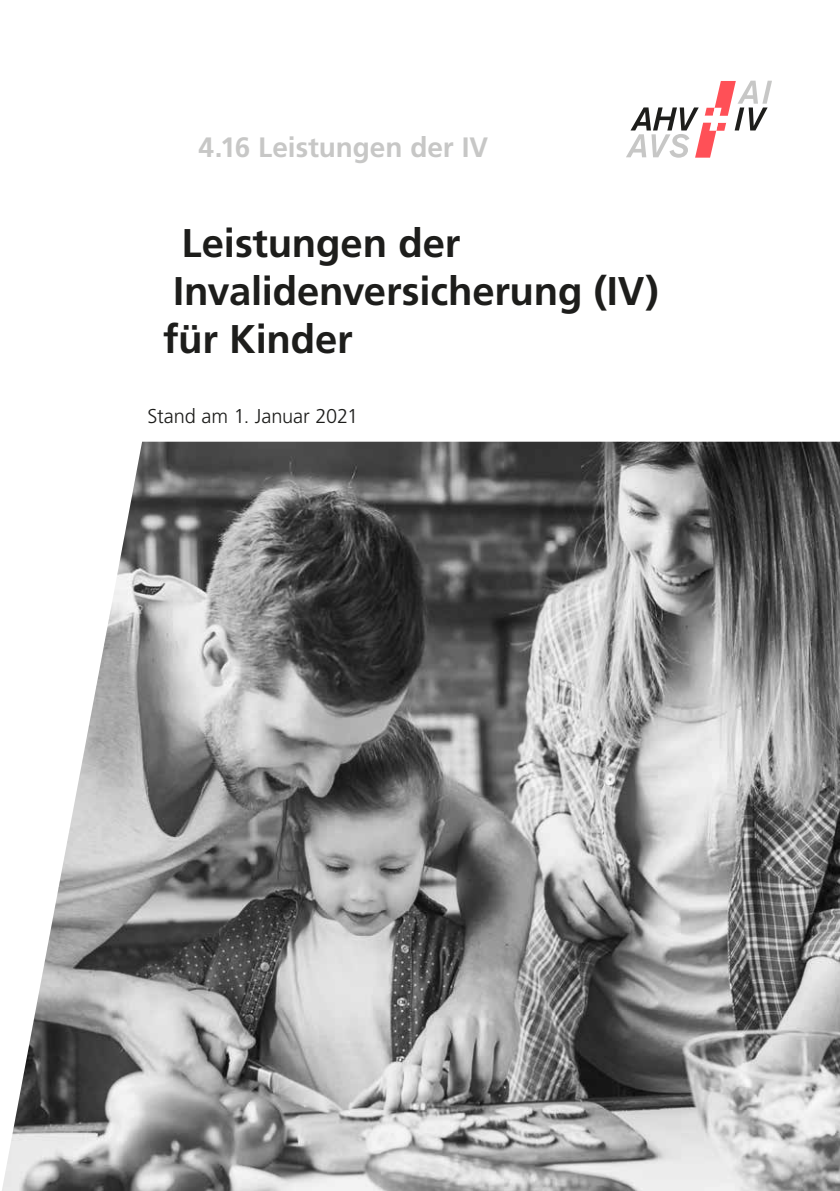
<style>
.page{position:relative;width:840px;height:1191px;background:#fff}
.page>*{position:absolute;margin:0;border:0;box-sizing:border-box;transform-origin:0 0}
.MB_Titel{font:700 40px "Frutiger LT Std";letter-spacing:-.005em;color:#1d1d1b}
.MB_Gruppe_Titelseite{font:700 28px "Frutiger LT Std";color:#c7c7c6}
.MB_Titel-2{font:300 20px "Frutiger LT Std";letter-spacing:-.005em;color:#1d1d1b}
</style>
<div class="page">
<svg style="left:626px;top:81px;width:145px;height:77px"></svg>
<img style="left:2px;top:442px;width:837px;height:749px">
<p class="MB_Gruppe_Titelseite" style="left:198px;top:131px;width:291px">4.16 Leistungen der IV</p>
<p class="MB_Titel" style="left:181px;top:219px;width:280px">Leistungen der</p>
<p class="MB_Titel" style="left:173px;top:267px;width:487px">Invalidenversicherung (IV)</p>
<p class="MB_Titel" style="left:163px;top:315px;width:191px">für Kinder</p>
<p class="MB_Titel-2" style="left:147px;top:405px;width:212px">Stand am 1. Januar 2021</p>
</div>
